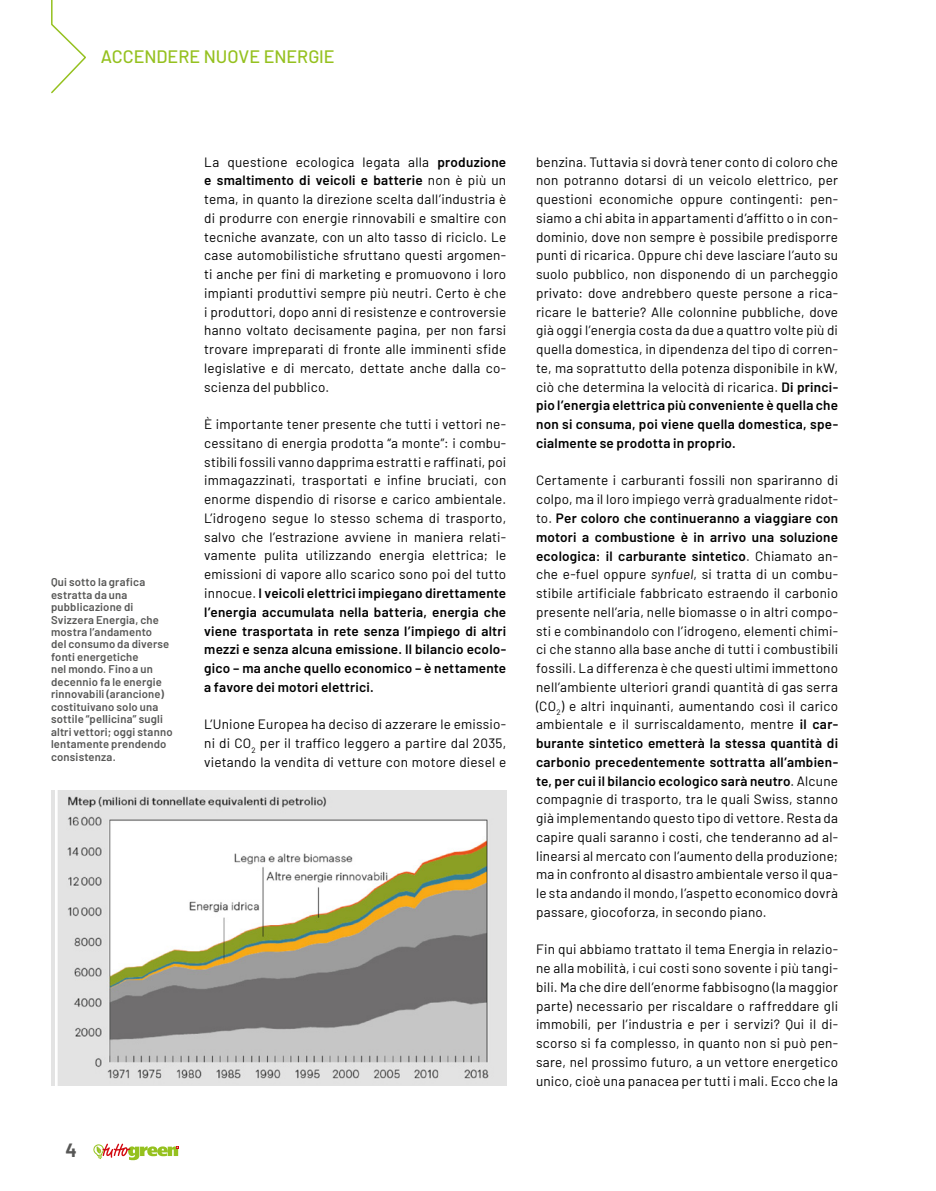
<style>
.page{position:relative;width:936px;height:1191px;background:#fff}
.page>*{position:absolute;margin:0;border:0;box-sizing:border-box;transform-origin:0 0}
.t1{font:700 18.75px "Barlow";color:#575756}
.t2{font:500 18px "Barlow";color:#95c11f}
.t3{font:13.5px/18.8px "Barlow";letter-spacing:.015em;color:#000;text-align:justify}
.t4{font:600 11.25px/12.5px "Barlow";letter-spacing:.015em;color:#575756}
.s1{font-weight:600}
.s2{font-style:italic}
</style>
<div class="page">
<svg style="left:94px;top:1143px;width:84px;height:17px"></svg>
<svg style="left:51px;top:0;width:35px;height:94px"></svg>
<img style="left:57px;top:790px;width:445px;height:295px">
<h2 class="t2" style="left:101px;top:43px;width:235px">ACCENDERE NUOVE ENERGIE</h2>
<p class="t4" style="left:51px;top:575px;width:123px">Qui sotto la grafica estratta da una pubblicazione di<br>Svizzera Energia, che mostra l’andamento<br>del consumo da diverse fonti energetiche<br>nel mondo. Fino a un decennio fa le energie rinnovabili (arancione) costituivano solo una sottile “pellicina” sugli altri vettori; oggi stanno lentamente prendendo consistenza.</p>
<h1 class="t1" style="left:66px;top:1136px;width:13px">4</h1>
<p class="t3" style="left:204px;top:151px;width:303px">La questione ecologica legata alla <span class="s1">produzione e smaltimento di veicoli e batterie</span> non è più un tema, in quanto la direzione scelta dall’industria è di produrre con energie rinnovabili e smaltire con tecniche avanzate, con un alto tasso di riciclo. Le case automobilistiche sfruttano questi argomen&shy;ti anche per fini di marketing e promuovono i loro impianti produttivi sempre più neutri. Certo è che i produttori, dopo anni di resistenze e controversie hanno voltato decisamente pagina, per non farsi trovare impreparati di fronte alle imminenti sfide legislative e di mercato, dettate anche dalla co&shy;scienza del pubblico.</p>
<p class="t3" style="left:204px;top:414px;width:303px">È importante tener presente che tutti i vettori ne&shy;cessitano di energia prodotta “a monte”: i combu&shy;stibili fossili vanno dapprima estratti e raffinati, poi immagazzinati, trasportati e infine bruciati, con enorme dispendio di risorse e carico ambientale.<br>L’idrogeno segue lo stesso schema di trasporto, salvo che l’estrazione avviene in maniera relati&shy;vamente pulita utilizzando energia elettrica; le emissioni di vapore allo scarico sono poi del tutto innocue. <span class="s1">I veicoli elettrici impiegano direttamente l’energia accumulata nella batteria, energia che viene trasportata in rete senza l’impiego di altri mezzi e senza alcuna emissione. Il bilancio ecolo&shy;gico – ma anche quello economico – è nettamente a favore dei motori elettrici.</span></p>
<p class="t3" style="left:204px;top:714px;width:303px">L’Unione Europea ha deciso di azzerare le emissio&shy;ni di CO<sub>2</sub> per il traffico leggero a partire dal 2035, vietando la vendita di vetture con motore diesel e</p>
<p class="t3" style="left:536px;top:151px;width:303px">benzina. Tuttavia si dovrà tener conto di coloro che non potranno dotarsi di un veicolo elettrico, per questioni economiche oppure contingenti: pen&shy;siamo a chi abita in appartamenti d’affitto o in con&shy;dominio, dove non sempre è possibile predisporre punti di ricarica. Oppure chi deve lasciare l’auto su suolo pubblico, non disponendo di un parcheggio privato: dove andrebbero queste persone a rica&shy;ricare le batterie? Alle colonnine pubbliche, dove già oggi l’energia costa da due a quattro volte più di quella domestica, in dipendenza del tipo di corren&shy;te, ma soprattutto della potenza disponibile in kW, ciò che determina la velocità di ricarica. <span class="s1">Di princi&shy;pio l’energia elettrica più conveniente è quella che non si consuma, poi viene quella domestica, spe&shy;cialmente se prodotta in proprio.</span></p>
<p class="t3" style="left:536px;top:470px;width:303px">Certamente i carburanti fossili non spariranno di colpo, ma il loro impiego verrà gradualmente ridot&shy;to. <span class="s1">Per coloro che continueranno a viaggiare con motori a combustione è in arrivo una soluzione ecologica: il carburante sintetico</span>. Chiamato an&shy;che e-fuel oppure <span class="s2">synfuel</span>, si tratta di un combu&shy;stibile artificiale fabbricato estraendo il carbonio presente nell’aria, nelle biomasse o in altri compo&shy;sti e combinandolo con l’idrogeno, elementi chimi&shy;ci che stanno alla base anche di tutti i combustibili fossili. La differenza è che questi ultimi immettono nell’ambiente ulteriori grandi quantità di gas serra (CO<sub>2</sub>) e altri inquinanti, aumentando così il carico ambientale e il surriscaldamento, mentre <span class="s1">il car&shy;burante sintetico emetterà la stessa quantità di carbonio precedentemente sottratta all’ambien&shy;te, per cui il bilancio ecologico sarà neutro</span>. Alcune compagnie di trasporto, tra le quali Swiss, stanno già implementando questo tipo di vettore. Resta da capire quali saranno i costi, che tenderanno ad al&shy;linearsi al mercato con l’aumento della produzione; ma in confronto al disastro ambientale verso il qua&shy;le sta andando il mondo, l’aspetto economico dovrà passare, giocoforza, in secondo piano.</p>
<p class="t3" style="left:536px;top:939px;width:303px">Fin qui abbiamo trattato il tema Energia in relazio&shy;ne alla mobilità, i cui costi sono sovente i più tangi&shy;bili. Ma che dire dell’enorme fabbisogno (la maggior parte) necessario per riscaldare o raffreddare gli immobili, per l’industria e per i servizi? Qui il di&shy;scorso si fa complesso, in quanto non si può pen&shy;sare, nel prossimo futuro, a un vettore energetico unico, cioè una panacea per tutti i mali. Ecco che la</p>
</div>
